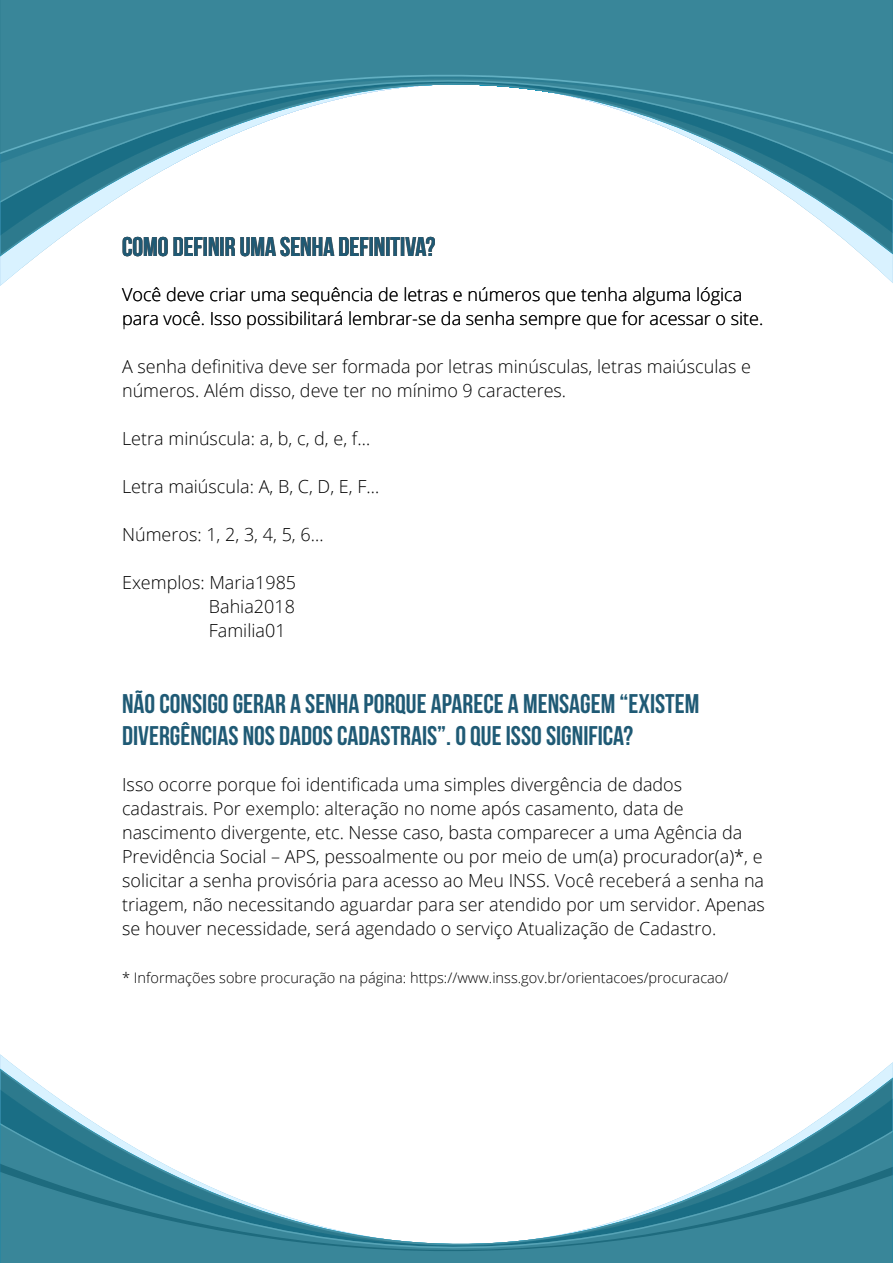
<style>
.page{position:relative;width:893px;height:1263px;background:#fff}
.page>*{position:absolute;margin:0;border:0;box-sizing:border-box;transform-origin:0 0}
.t1{font:700 27px/32.4px "Bebas Neue";color:#1f5a75}
.t2{font:300 18px/24px "Open Sans";color:#000}
.t3{font:300 14.55px "Open Sans";color:#000}
</style>
<div class="page">
<svg style="left:0;top:228px;width:893px;height:39px"></svg>
<svg style="left:0;top:180px;width:893px;height:48px"></svg>
<svg style="left:0;top:169px;width:893px;height:11px"></svg>
<div style="left:0;top:0;width:893px;height:75px;background:#398699"></div>
<svg style="left:0;top:75px;width:893px;height:94px"></svg>
<svg style="left:0;top:1061px;width:893px;height:40px"></svg>
<svg style="left:0;top:1101px;width:893px;height:47px"></svg>
<svg style="left:0;top:1148px;width:893px;height:10px"></svg>
<svg style="left:0;top:1158px;width:893px;height:105px;fill:#398699"></svg>
<h1 class="t1" style="left:122px;top:230px;width:315px">COMO DEFINIR UMA SENHA DEFINITIVA?</h1>
<p class="t2" style="left:122px;top:282px;width:643px">Você deve criar uma sequência de letras e números que tenha alguma lógica para você. Isso possibilitará lembrar-se da senha sempre que for acessar o site.</p>
<p class="t2" style="left:122px;top:354px;width:630px">A senha definitiva deve ser formada por letras minúsculas, letras maiúsculas e números. Além disso, deve ter no mínimo 9 caracteres.</p>
<p class="t2" style="left:122px;top:426px;width:250px">Letra minúscula: a, b, c, d, e, f…</p>
<p class="t2" style="left:122px;top:474px;width:259px">Letra maiúscula: A, B, C, D, E, F…</p>
<p class="t2" style="left:122px;top:522px;width:203px">Números: 1, 2, 3, 4, 5, 6…</p>
<p class="t2" style="left:209px;top:570px;width:89px;text-align:justify;text-indent:-87px">Exemplos: Maria1985<br>Bahia2018<br>Familia01</p>
<h1 class="t1" style="left:122px;top:687px;width:579px">NÃO CONSIGO GERAR A SENHA PORQUE APARECE A MENSAGEM “EXISTEM<br>DIVERGÊNCIAS NOS DADOS CADASTRAIS”. O QUE ISSO SIGNIFICA?</h1>
<p class="t2" style="left:122px;top:771px;width:644px">Isso ocorre porque foi identificada uma simples divergência de dados cadastrais. Por exemplo: alteração no nome após casamento, data de nascimento divergente, etc. Nesse caso, basta comparecer a uma Agência da Previdência Social – APS, pessoalmente ou por meio de um(a) procurador(a)*, e solicitar a senha provisória para acesso ao Meu INSS. Você receberá a senha na triagem, não necessitando aguardar para ser atendido por um servidor. Apenas se houver necessidade, será agendado o serviço Atualização de Cadastro.</p>
<p class="t3" style="left:122px;top:967px;width:608px">* Informações sobre procuração na página: https://www.inss.gov.br/orientacoes/procuracao/</p>
</div>
